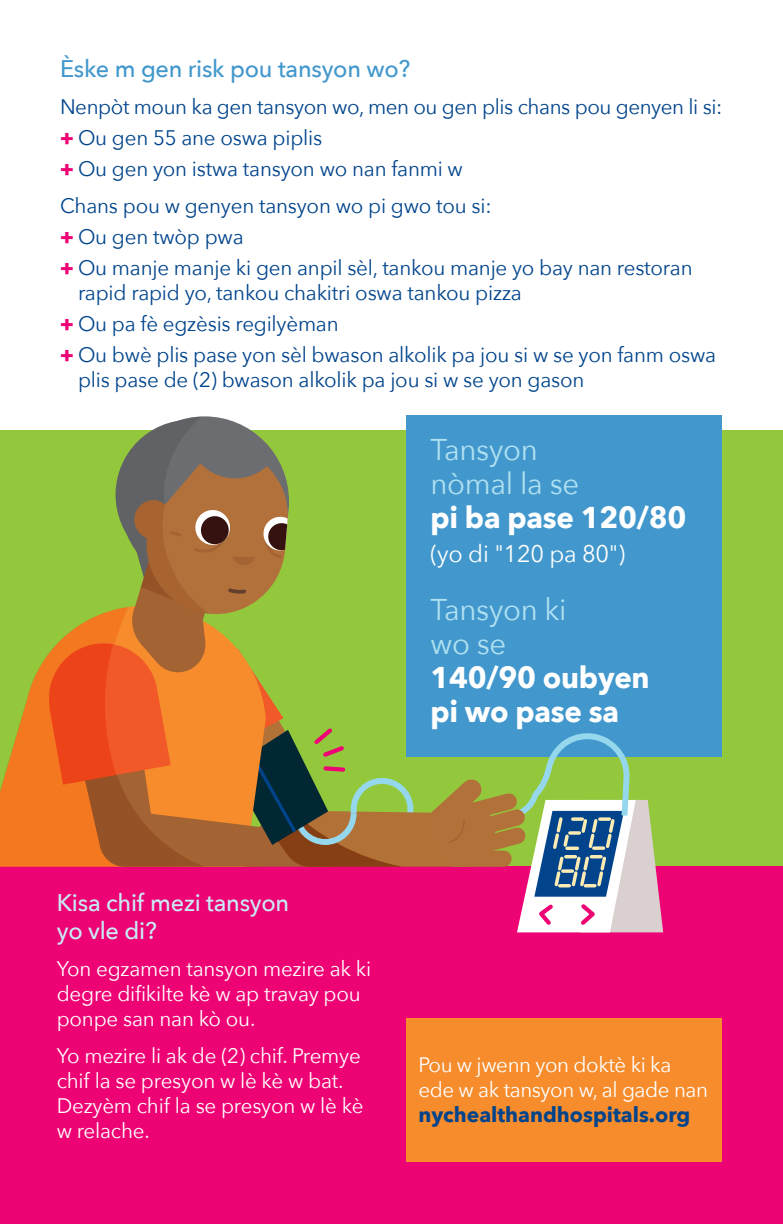
<style>
.page{position:relative;width:783px;height:1224px;background:#fff}
.page>*{position:absolute;margin:0;border:0;box-sizing:border-box;transform-origin:0 0}
.text{font:700 30px/34px "Avenir Next";letter-spacing:-.01em;color:#fff}
.text-2{font:30px/34px "Avenir Next";letter-spacing:-.01em;color:#b0e1f1}
.text_subhead{font:500 24px/28px "Avenir Next";letter-spacing:-.01em;color:#caebf6}
.text_subhead-2{font:500 24px "Avenir Next";letter-spacing:-.01em;color:#4298cd}
.text-3{font:24px "Avenir Next";letter-spacing:-.01em;color:#fff}
.text-4{font:21px/25px "Avenir Next";letter-spacing:-.01em;color:#01448c}
.text-5{font:21px/25px "Avenir Next";letter-spacing:-.01em;color:#fff}
.text_subhead-3{font:21px/25px "Avenir Next";letter-spacing:-.02em;color:#fff}
.s1{font-weight:800;color:#ed0373}
.s2{font-weight:700;color:#fff}
.s3{font-weight:400;color:#b0e1f1}
.s4{font-weight:700;color:#01448c}
</style>
<div class="page">
<div style="left:0;top:430px;width:783px;height:436px;background:#94c83c"></div>
<hr style="left:782px;top:0;width:1px;height:1224px;background:#01448c">
<div style="left:0;top:866px;width:783px;height:358px;background:#ed0373"></div>
<div style="left:406px;top:415px;width:316px;height:342px;background:#4298cd"></div>
<div style="left:406px;top:1018px;width:316px;height:144px;background:#f68c2c"></div>
<svg style="left:0;top:659px;width:45px;height:208px;fill:#f37820"></svg>
<svg style="left:45px;top:416px;width:618px;height:516px"></svg>
<p class="text_subhead-2" style="left:60px;top:48px;width:352px">Èske m gen risk pou tansyon wo?</p>
<p class="text-4" style="left:60px;top:93px;width:664px">Nenpòt moun ka gen tansyon wo, men ou gen plis chans pou genyen li si:</p>
<p class="text-4" style="left:60px;top:124px;width:264px"><span class="s1">+</span> Ou gen 55 ane oswa piplis</p>
<p class="text-4" style="left:60px;top:155px;width:404px"><span class="s1">+</span> Ou gen yon istwa tansyon wo nan fanmi w</p>
<p class="text-4" style="left:60px;top:192px;width:433px">Chans pou w genyen tansyon wo pi gwo tou si:</p>
<p class="text-4" style="left:60px;top:223px;width:185px"><span class="s1">+</span> Ou gen twòp pwa</p>
<p class="text-4" style="left:78px;top:254px;width:616px;text-indent:-18px"><span class="s1">+</span> Ou manje manje ki gen anpil sèl, tankou manje yo bay nan restoran rapid rapid yo, tankou chakitri oswa tankou pizza</p>
<p class="text-4" style="left:60px;top:310px;width:280px"><span class="s1">+</span> Ou pa fè egzèsis regilyèman</p>
<p class="text-4" style="left:78px;top:341px;width:640px;text-indent:-18px"><span class="s1">+</span> Ou bwè plis pase yon sèl bwason alkolik pa jou si w se yon fanm oswa plis pase de (2) bwason alkolik pa jou si w se yon gason</p>
<p class="text-2" style="left:430px;top:431px;width:257px">Tansyon<br>nòmal la se<br><span class="s2">pi ba pase 120/80</span></p>
<p class="text-3" style="left:430px;top:533px;width:196px">(yo di "120 pa 80")</p>
<p class="text" style="left:430px;top:592px;width:221px"><span class="s3">Tansyon ki<br>wo se<br></span>140/90 oubyen pi wo pase sa</p>
<p class="text_subhead" style="left:57px;top:888px;width:234px">Kisa chif mezi tansyon yo vle di?</p>
<p class="text-5" style="left:57px;top:956px;width:316px">Yon egzamen tansyon mezire ak ki degre difikilte kè w ap travay pou ponpe san nan kò ou.</p>
<p class="text-5" style="left:57px;top:1043px;width:308px">Yo mezire li ak de (2) chif. Premye chif la se presyon w lè kè w bat.<br>Dezyèm chif la se presyon w lè kè w relache.</p>
<p class="text_subhead-3" style="left:418px;top:1052px;width:291px">Pou w jwenn yon doktè ki ka ede w ak tansyon w, al gade nan <span class="s4">nychealthandhospitals.org</span></p>
</div>
